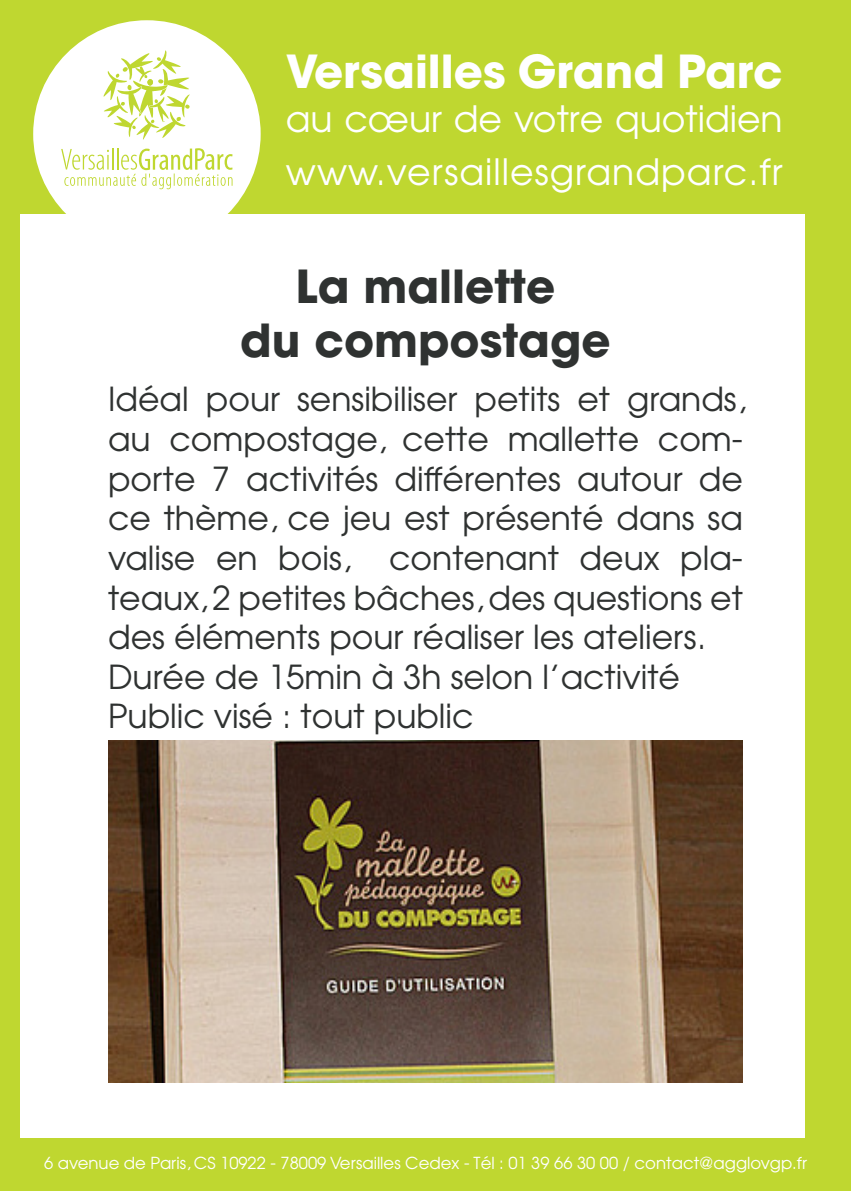
<style>
.page{position:relative;width:851px;height:1191px;background:#fff}
.page>*{position:absolute;margin:0;border:0;box-sizing:border-box;transform-origin:0 0}
.t1{font:700 45.3px/54.3px "Avant Garde";color:#2f3231;text-align:center}
.t2{font:700 45.3px "Avant Garde";color:#fff}
.t3{font:36.3px "Avant Garde";letter-spacing:.03em;color:#fff}
.t4{font:36.3px "Avant Garde";letter-spacing:.01em;color:#fff}
.t5{font:33px/39.6px "Avant Garde";color:#2f3231;text-align:justify}
.t6{font:16.5px "Avant Garde";color:#fff}
</style>
<div class="page">
<div style="left:0;top:0;width:850px;height:1191px;background:#bfd730"></div>
<div style="left:20px;top:214px;width:784px;height:923px;background:#fff"></div>
<div style="left:33px;top:20px;width:227px;height:228px;background:#fff;border-radius:50%"></div>
<svg style="left:103px;top:50px;width:87px;height:90px"></svg>
<svg style="left:61px;top:148px;width:171px;height:41px"></svg>
<img style="left:108px;top:740px;width:634px;height:343px">
<p class="t2" style="left:286px;top:42px;width:498px">Versailles Grand Parc</p>
<p class="t4" style="left:286px;top:96px;width:498px">au cœur de votre quotidien</p>
<p class="t3" style="left:286px;top:149px;width:498px">www.versaillesgrandparc.fr</p>
<p class="t1" style="left:240px;top:259px;width:372px">La mallette<br>du compostage</p>
<p class="t5" style="left:108px;top:379px;width:640px">Idéal pour sensibiliser petits et grands, au compostage, cette mallette com&shy;porte 7 activités différentes autour de ce thème, ce jeu est présenté dans sa valise en bois, contenant deux pla&shy;teaux, 2 petites bâches, des questions et des éléments pour réaliser les ateliers.</p>
<p class="t5" style="left:108px;top:656px;width:573px">Durée de 15min à 3h selon l’activité</p>
<p class="t5" style="left:108px;top:696px;width:367px">Public visé : tout public</p>
<p class="t6" style="left:44px;top:1152px;width:764px">6 avenue de Paris, CS 10922 - 78009 Versailles Cedex - Tél : 01 39 66 30 00 / contact@agglovgp.fr</p>
</div>
